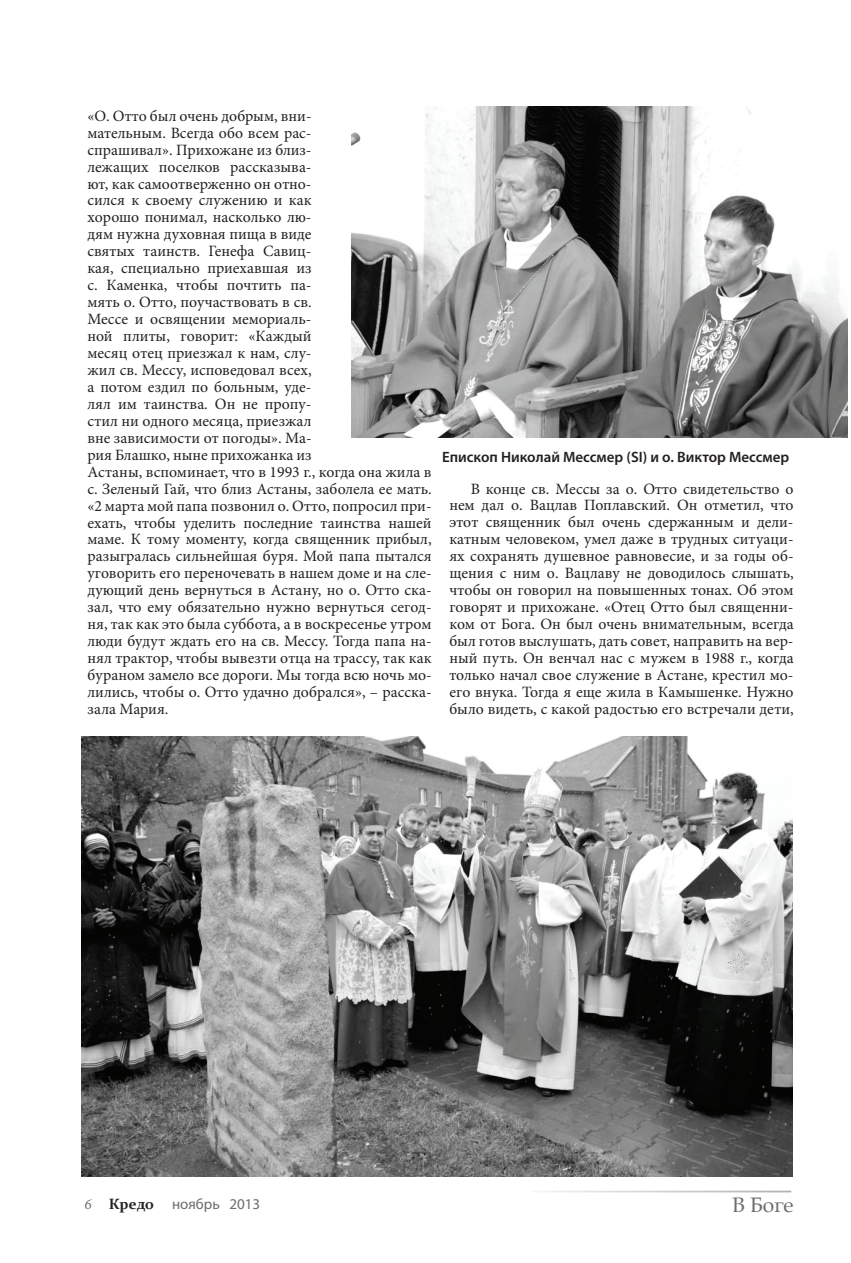
<style>
.page{position:relative;width:851px;height:1263px;background:#fff}
.page>*{position:absolute;margin:0;border:0;box-sizing:border-box;transform-origin:0 0}
.t1{font:21px "Book Antiqua";color:#6c6d70}
.t2{font:15.75px/17px "Minion Pro";color:#231f20}
.t3{font:600 15px "Myriad Pro";color:#231f20}
.t4{font:15px "Myriad Pro";color:#6c6d70}
.s1{font-family:"Minion Pro";font-style:italic}
.s2{font-family:"Constantia";font-weight:700;color:#231f20}
</style>
<div class="page">
<img style="left:81px;top:737px;width:711px;height:440px">
<img style="left:351px;top:107px;width:496px;height:330px">
<p class="t2" style="left:87px;top:107px;width:346px">«О. Отто был очень добрым, вни-<br>мательным. Всегда обо всем рас-<br>спрашивал». Прихожане из близ-<br>лежащих поселков рассказыва-<br>ют, как самоотверженно он отно-<br>сился к своему служению и как<br>хорошо понимал, насколько лю-<br>дям нужна духовная пища в виде<br>святых таинств. Генефа Савиц-<br>кая, специально приехавшая из<br>с. Каменка, чтобы почтить па-<br>мять о. Отто, поучаствовать в св.<br>Мессе и освящении мемориаль-<br>ной плиты, говорит: «Каждый<br>месяц отец приезжал к нам, слу-<br>жил св. Мессу, исповедовал всех,<br>а потом ездил по больным, уде-<br>лял им таинства. Он не пропу-<br>стил ни одного месяца, приезжал<br>вне зависимости от погоды». Ма-<br>рия Блашко, ныне прихожанка из<br>Астаны, вспоминает, что в 1993 г., когда она жила в с. Зеленый Гай, что близ Астаны, заболела ее мать. «2 марта мой папа позвонил о. Отто, попросил при&shy;ехать, чтобы уделить последние таинства нашей маме. К тому моменту, когда священник прибыл, разыгралась сильнейшая буря. Мой папа пытался уговорить его переночевать в нашем доме и на сле&shy;дующий день вернуться в Астану, но о. Отто ска&shy;зал, что ему обязательно нужно вернуться сегод&shy;ня, так как это была суббота, а в воскресенье утром люди будут ждать его на св. Мессу. Тогда папа на&shy;нял трактор, чтобы вывезти отца на трассу, так как бураном замело все дороги. Мы тогда всю ночь мо&shy;лились, чтобы о. Отто удачно добрался», – расска&shy;зала Мария.</p>
<p class="t3" style="left:442px;top:447px;width:349px">Епископ Николай Мессмер (SI) и о. Виктор Мессмер</p>
<p class="t2" style="left:449px;top:480px;width:346px;text-align:justify;text-indent:21px">В конце св. Мессы за о. Отто свидетельство о нем дал о. Вацлав Поплавский. Он отметил, что этот священник был очень сдержанным и дели&shy;катным человеком, умел даже в трудных ситуаци&shy;ях сохранять душевное равновесие, и за годы об&shy;щения с ним о. Вацлаву не доводилось слышать, чтобы он говорил на повышенных тонах. Об этом говорят и прихожане. «Отец Отто был священни&shy;ком от Бога. Он был очень внимательным, всегда был готов выслушать, дать совет, направить на вер&shy;ный путь. Он венчал нас с мужем в 1988 г., когда только начал свое служение в Астане, крестил мо&shy;его внука. Тогда я еще жила в Камышенке. Нужно было видеть, с какой радостью его встречали дети,</p>
<p class="t4" style="left:84px;top:1195px;width:177px"><span class="s1">6</span> <span class="s2">Кредо</span> ноябрь 2013</p>
<h1 class="t1" style="left:731px;top:1190px;width:63px">В Боге</h1>
</div>
